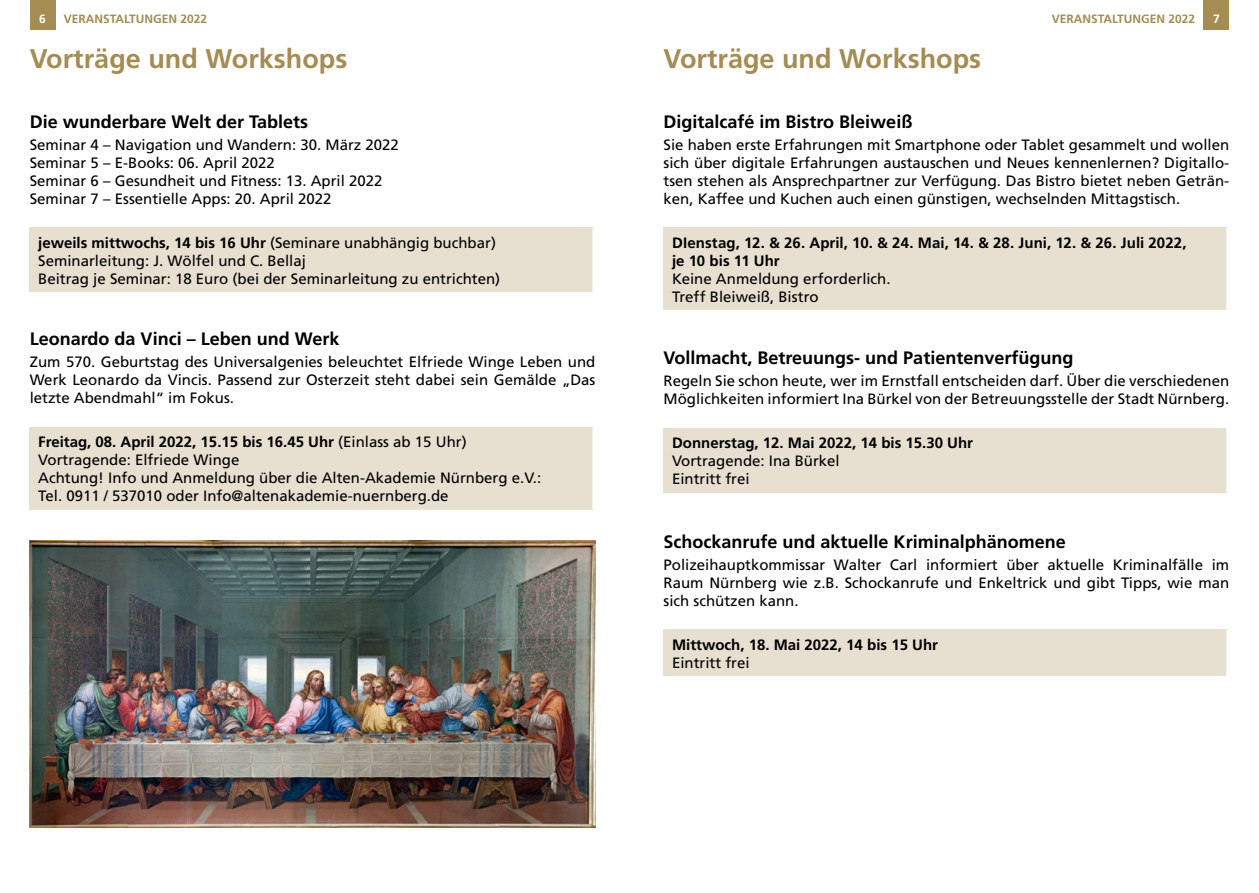
<style>
.page{position:relative;width:1259px;height:893px;background:#fff}
.page>*{position:absolute;margin:0;border:0;box-sizing:border-box;transform-origin:0 0}
.t1{font:700 27px "Frutiger";color:#a58c52}
.t2{font:700 18px "Frutiger";color:#000}
.t3{font:15px/18px "Frutiger";color:#000}
.t4{font:700 15px/18px "Frutiger";color:#000}
.t5{font:700 12px "Frutiger";color:#a58c52}
.t6{font:700 12px "Frutiger";color:#fff}
.s1{font-weight:700}
</style>
<div class="page">
<div style="left:663px;top:228px;width:564px;height:82px;background:#e7dfd0"></div>
<hr style="left:1226px;top:228px;width:3px;height:82px;background:#fff">
<div style="left:663px;top:428px;width:564px;height:64px;background:#e7dfd0"></div>
<hr style="left:1226px;top:428px;width:3px;height:64px;background:#fff">
<div style="left:663px;top:630px;width:564px;height:46px;background:#e7dfd0"></div>
<hr style="left:1226px;top:630px;width:3px;height:46px;background:#fff">
<div style="left:30px;top:228px;width:564px;height:64px;background:#e7dfd0"></div>
<hr style="left:592px;top:228px;width:3px;height:64px;background:#fff">
<div style="left:30px;top:427px;width:564px;height:83px;background:#e7dfd0"></div>
<hr style="left:592px;top:427px;width:3px;height:83px;background:#fff">
<div style="left:30px;top:0;width:25px;height:30px;background:#a58c52"></div>
<div style="left:1203px;top:0;width:26px;height:30px;background:#a58c52"></div>
<img style="left:30px;top:540px;width:565px;height:288px">
<p class="t6" style="left:39px;top:11px;width:8px">6</p>
<p class="t5" style="left:64px;top:11px;width:145px">VERANSTALTUNGEN 2022</p>
<p class="t5" style="left:1052px;top:11px;width:145px">VERANSTALTUNGEN 2022</p>
<p class="t6" style="left:1213px;top:11px;width:8px">7</p>
<h1 class="t1" style="left:30px;top:42px;width:319px">Vorträge und Workshops</h1>
<p class="t2" style="left:30px;top:111px;width:280px">Die wunderbare Welt der Tablets</p>
<p class="t3" style="left:30px;top:136px;width:371px">Seminar 4 – Navigation und Wandern: 30. März 2022<br>Seminar 5 – E-Books: 06. April 2022<br>Seminar 6 – Gesundheit und Fitness: 13. April 2022<br>Seminar 7 – Essentielle Apps: 20. April 2022</p>
<p class="t3" style="left:38px;top:233px;width:463px"><span class="s1">jeweils mittwochs, 14 bis 16 Uhr</span> (Seminare unabhängig buchbar)<br>Seminarleitung: J. Wölfel und C. Bellaj<br>Beitrag je Seminar: 18 Euro (bei der Seminarleitung zu entrichten)</p>
<p class="t2" style="left:30px;top:328px;width:311px">Leonardo da Vinci – Leben und Werk</p>
<p class="t3" style="left:30px;top:353px;width:567px;text-align:justify">Zum 570. Geburtstag des Universalgenies beleuchtet Elfriede Winge Leben und Werk Leonardo da Vincis. Passend zur Osterzeit steht dabei sein Gemälde „Das letzte Abendmahl“ im Fokus.</p>
<p class="t3" style="left:38px;top:433px;width:504px"><span class="s1">Freitag, 08. April 2022, 15.15 bis 16.45 Uhr</span> (Einlass ab 15 Uhr)<br>Vortragende: Elfriede Winge<br>Achtung! Info und Anmeldung über die Alten-Akademie Nürnberg e.V.:<br>Tel. 0911 / 537010 oder Info@altenakademie-nuernberg.de</p>
<h1 class="t1" style="left:663px;top:42px;width:319px">Vorträge und Workshops</h1>
<p class="t2" style="left:663px;top:111px;width:250px">Digitalcafé im Bistro Bleiweiß</p>
<p class="t3" style="left:663px;top:136px;width:567px;text-align:justify">Sie haben erste Erfahrungen mit Smartphone oder Tablet gesammelt und wollen sich über digitale Erfahrungen austauschen und Neues kennenlernen? Digitallo&shy;tsen stehen als Ansprechpartner zur Verfügung. Das Bistro bietet neben Geträn&shy;ken, Kaffee und Kuchen auch einen günstigen, wechselnden Mittagstisch.</p>
<p class="t4" style="left:672px;top:233px;width:516px">DIenstag, 12. &amp; 26. April, 10. &amp; 24. Mai, 14. &amp; 28. Juni, 12. &amp; 26. Juli 2022, je 10 bis 11 Uhr</p>
<p class="t3" style="left:672px;top:269px;width:220px">Keine Anmeldung erforderlich.<br>Treff Bleiweiß, Bistro</p>
<p class="t2" style="left:663px;top:347px;width:411px">Vollmacht, Betreuungs- und Patientenverfügung</p>
<p class="t3" style="left:663px;top:372px;width:567px">Regeln Sie schon heute, wer im Ernstfall entscheiden darf. Über die verschiedenen<br>Möglichkeiten informiert Ina Bürkel von der Betreuungsstelle der Stadt Nürnberg.</p>
<p class="t4" style="left:672px;top:434px;width:302px">Donnerstag, 12. Mai 2022, 14 bis 15.30 Uhr</p>
<p class="t3" style="left:672px;top:452px;width:169px">Vortragende: Ina Bürkel<br>Eintritt frei</p>
<p class="t2" style="left:663px;top:531px;width:404px">Schockanrufe und aktuelle Kriminalphänomene</p>
<p class="t3" style="left:663px;top:556px;width:567px;text-align:justify">Polizeihauptkommissar Walter Carl informiert über aktuelle Kriminalfälle im Raum Nürnberg wie z.B. Schockanrufe und Enkeltrick und gibt Tipps, wie man sich schützen kann.</p>
<p class="t4" style="left:672px;top:635px;width:267px">Mittwoch, 18. Mai 2022, 14 bis 15 Uhr</p>
<p class="t3" style="left:672px;top:653px;width:79px">Eintritt frei</p>
</div>
